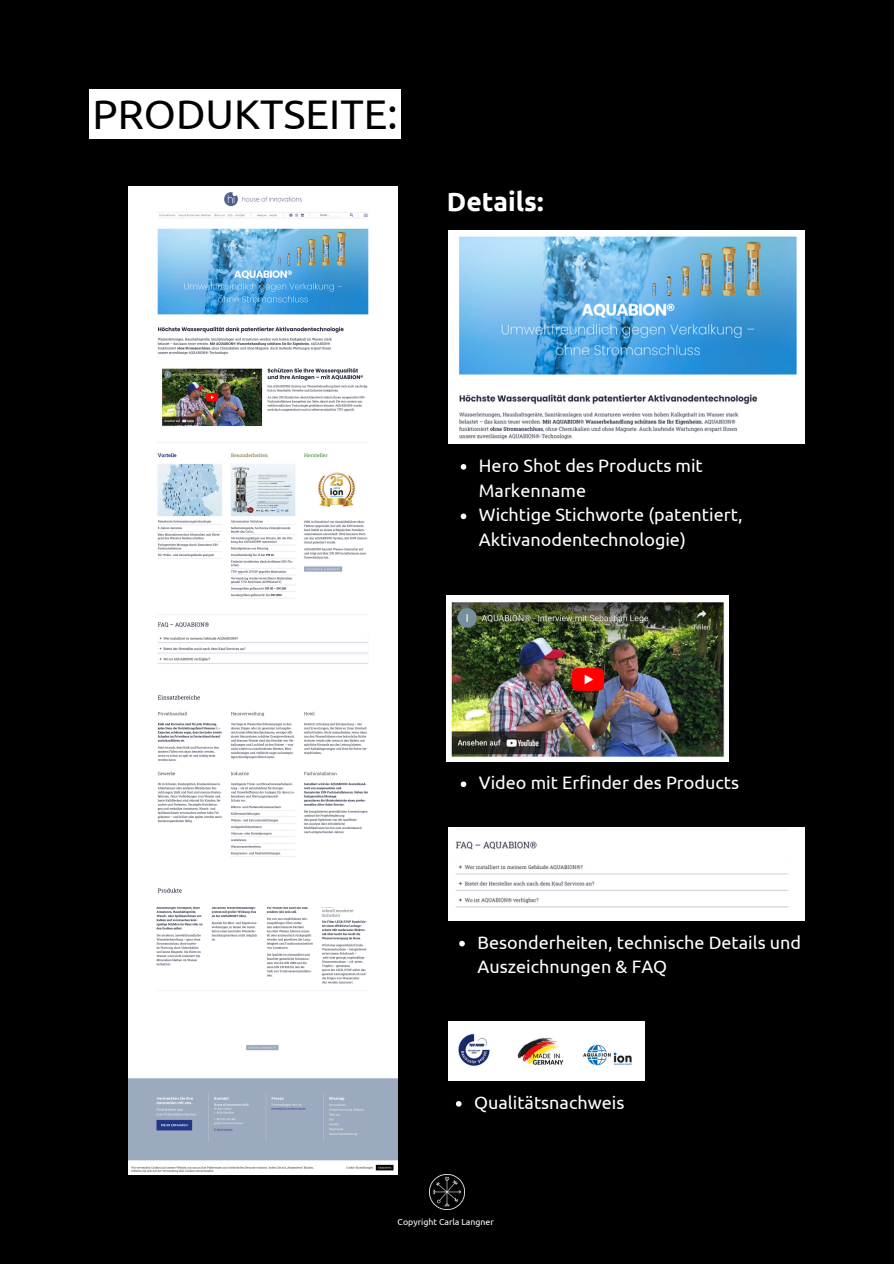
<style>
.page{position:relative;width:894px;height:1264px;background:#fff}
.page>*{position:absolute;margin:0;border:0;box-sizing:border-box;transform-origin:0 0}
.t1{font:41.4px "Ubuntu";color:#000}
.t2{font:700 26.4px "Ubuntu";color:#fff}
.t3{font:18px/24.8px "Ubuntu";color:#fff}
.t4{font:8.7px "Ubuntu";color:#fff}
</style>
<div class="page">
<div style="left:0;top:0;width:893px;height:1263px;background:#000"></div>
<img style="left:429px;top:1174px;width:35px;height:35px">
<div style="left:89px;top:89px;width:312px;height:49px;background:#fff"></div>
<img style="left:129px;top:906px;width:268px;height:268px">
<img style="left:129px;top:187px;width:268px;height:719px">
<img style="left:448px;top:231px;width:355px;height:212px">
<img style="left:446px;top:596px;width:282px;height:165px">
<img style="left:160px;top:366px;width:103px;height:61px">
<img style="left:448px;top:827px;width:355px;height:93px">
<img style="left:448px;top:1021px;width:196px;height:59px">
<svg style="left:460px;top:464px;width:6px;height:5px"></svg>
<svg style="left:460px;top:513px;width:6px;height:6px"></svg>
<svg style="left:460px;top:781px;width:6px;height:6px"></svg>
<svg style="left:459px;top:940px;width:5px;height:6px"></svg>
<svg style="left:456px;top:1101px;width:5px;height:5px"></svg>
<h1 class="t1" style="left:93px;top:90px;width:306px">PRODUKTSEITE:</h1>
<p class="t2" style="left:446px;top:187px;width:98px">Details:</p>
<p class="t3" style="left:479px;top:453px;width:225px">Hero Shot des Products mit<br>Markenname</p>
<p class="t3" style="left:479px;top:502px;width:265px">Wichtige Stichworte (patentiert,<br>Aktivanodentechnologie)</p>
<p class="t3" style="left:479px;top:770px;width:262px">Video mit Erfinder des Products</p>
<p class="t3" style="left:477px;top:929px;width:325px">Besonderheiten, technische Details und<br>Auszeichnungen &amp; FAQ</p>
<p class="t3" style="left:474px;top:1089px;width:152px">Qualitätsnachweis</p>
<p class="t4" style="left:397px;top:1216px;width:98px">Copyright Carla Langner</p>
</div>
